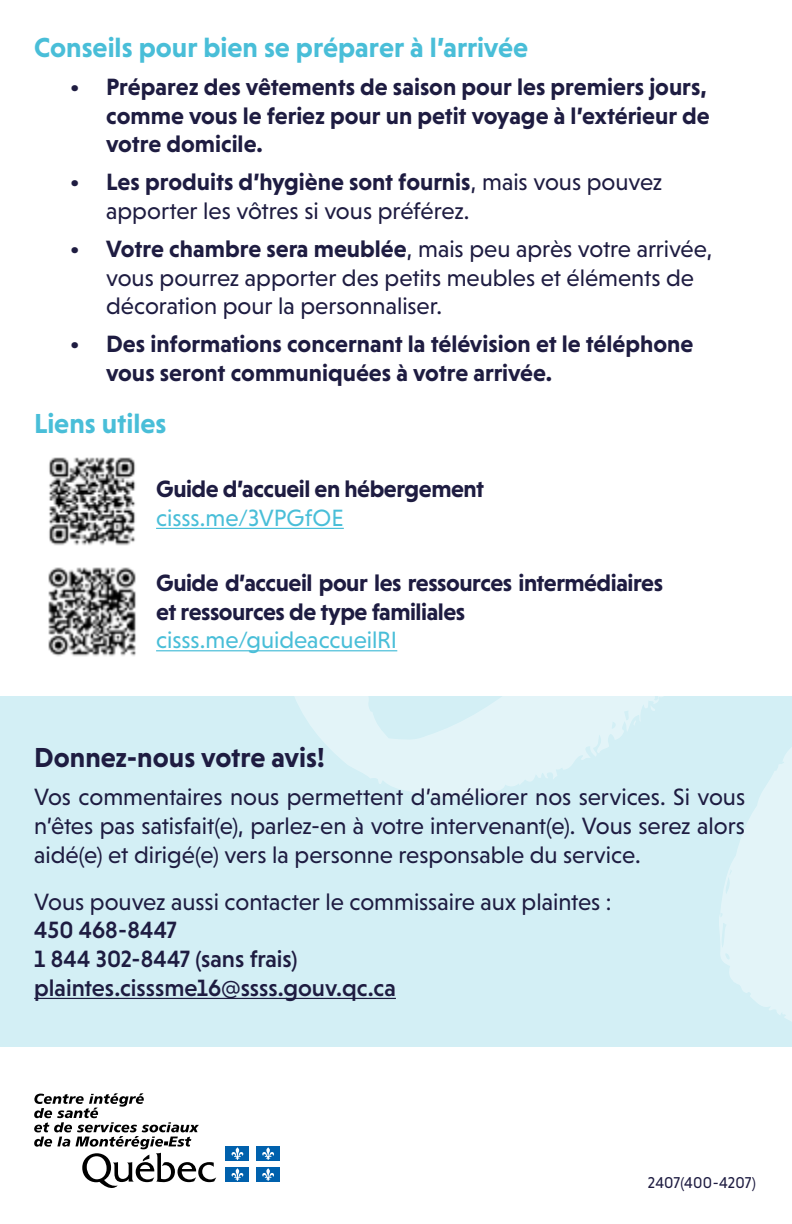
<style>
.page{position:relative;width:792px;height:1224px;background:#fff}
.page>*{position:absolute;margin:0;border:0;box-sizing:border-box;transform-origin:0 0}
.t1{font:700 28px "Niveau Grotesk";color:#49bed8}
.t2{font:700 28px "Niveau Grotesk";color:#1e1c41}
.t3{font:24px/28.8px "Niveau Grotesk";color:#1e1c41}
.t4{font:700 24px/28.8px "Niveau Grotesk";letter-spacing:-.01em;color:#1e1c41}
.t5{font:500 24px/28.8px "Niveau Grotesk";color:#1e1c41}
.t6{font:24px "Niveau Grotesk";letter-spacing:-.005em;color:#49bed8}
.t7{font:16px "Niveau Grotesk";letter-spacing:.005em;color:#1e1c41}
.s1{font-weight:700}
</style>
<div class="page">
<div style="left:0;top:696px;width:792px;height:351px;background:#d3eff5"></div>
<svg style="left:270px;top:527px;width:522px;height:494px"></svg>
<svg style="left:633px;top:720px;width:3px;height:6px"></svg>
<svg style="left:650px;top:705px;width:6px;height:6px"></svg>
<svg style="left:781px;top:575px;width:11px;height:18px"></svg>
<svg style="left:34px;top:1093px;width:182px;height:95px"></svg>
<div style="left:226px;top:1146px;width:23px;height:15px;background:#0061ad"></div>
<svg style="left:231px;top:1147px;width:13px;height:13px"></svg>
<div style="left:256px;top:1146px;width:24px;height:15px;background:#0061ad"></div>
<svg style="left:262px;top:1147px;width:12px;height:13px"></svg>
<div style="left:226px;top:1167px;width:23px;height:15px;background:#0061ad"></div>
<svg style="left:231px;top:1168px;width:13px;height:13px"></svg>
<div style="left:256px;top:1167px;width:24px;height:15px;background:#0061ad"></div>
<svg style="left:262px;top:1168px;width:12px;height:13px"></svg>
<hr style="left:34px;top:998px;width:362px;height:1px;background:#1e1c41">
<hr style="left:156px;top:528px;width:188px;height:1px;background:#49bed8">
<hr style="left:156px;top:650px;width:241px;height:1px;background:#49bed8">
<img style="left:49px;top:457px;width:87px;height:89px">
<img style="left:48px;top:567px;width:88px;height:90px">
<p class="t1" style="left:34px;top:31px;width:495px">Conseils pour bien se préparer à l’arrivée</p>
<p class="t4" style="left:106px;top:72px;width:605px;text-align:justify;text-indent:-36px">• Préparez des vêtements de saison pour les premiers jours, comme vous le feriez pour un petit voyage à l’extérieur de votre domicile.</p>
<p class="t3" style="left:106px;top:168px;width:558px;text-indent:-36px"><span class="s1">• Les produits d’hygiène sont fournis</span>, mais vous pouvez apporter les vôtres si vous préférez.</p>
<p class="t3" style="left:106px;top:234px;width:608px;text-indent:-36px"><span class="s1">• Votre chambre sera meublée</span>, mais peu après votre arrivée, vous pourrez apporter des petits meubles et éléments de décoration pour la personnaliser.</p>
<p class="t4" style="left:106px;top:329px;width:589px;text-indent:-36px">• Des informations concernant la télévision et le téléphone vous seront communiquées à votre arrivée.</p>
<p class="t1" style="left:34px;top:407px;width:134px">Liens utiles</p>
<p class="t4" style="left:156px;top:474px;width:329px">Guide d’accueil en hébergement</p>
<p class="t6" style="left:156px;top:504px;width:189px">cisss.me/3VPGfOE</p>
<p class="t4" style="left:156px;top:568px;width:508px">Guide d’accueil pour les ressources intermédiaires et ressources de type familiales</p>
<p class="t6" style="left:156px;top:627px;width:243px">cisss.me/guideaccueilRI</p>
<p class="t2" style="left:34px;top:742px;width:292px">Donnez-nous votre avis!</p>
<p class="t3" style="left:34px;top:783px;width:713px;text-align:justify">Vos commentaires nous permettent d’améliorer nos services. Si vous n’êtes pas satisfait(e), parlez-en à votre intervenant(e). Vous serez alors aidé(e) et dirigé(e) vers la personne responsable du service.</p>
<p class="t3" style="left:34px;top:887px;width:579px">Vous pouvez aussi contacter le commissaire aux plaintes :</p>
<p class="t5" style="left:34px;top:916px;width:363px">450 468-8447<br>1 844 302-8447 (sans frais) plaintes.cisssme16@ssss.gouv.qc.ca</p>
<p class="t7" style="left:648px;top:1174px;width:110px">2407(400-4207)</p>
</div>
